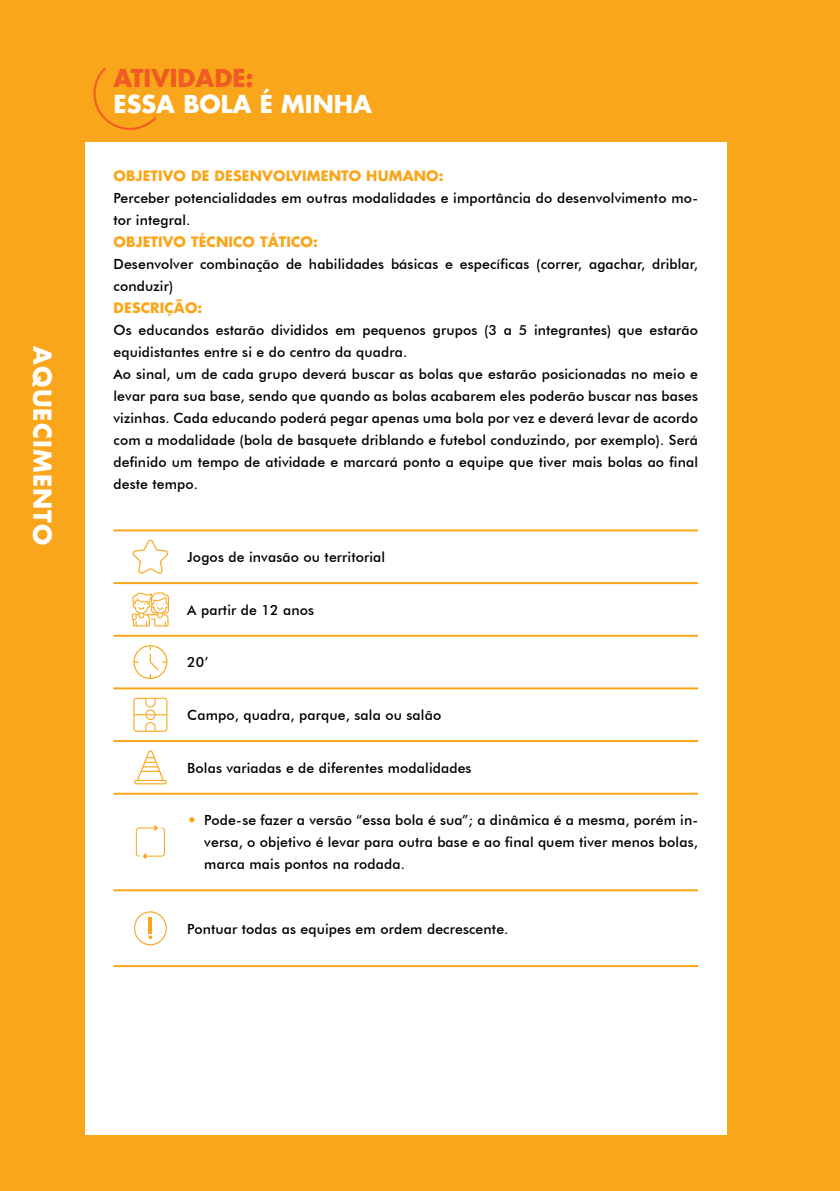
<style>
.page{position:relative;width:840px;height:1191px;background:#fff}
.page>*{position:absolute;margin:0;border:0;box-sizing:border-box;transform-origin:0 0}
.t1{font:700 24px "Futura";color:#fff}
.t2{font:700 24px "Futura";letter-spacing:.05em;color:#fff}
.t3{font:700 24px "Futura";color:#f15a22}
.t4{font:500 14px/22px "Futura BT";letter-spacing:.01em;color:#000}
.t5{font:700 14px "Futura";letter-spacing:.01em;color:#faa61a}
.s1{font-family:"Futura Std";font-weight:700;color:#faa61a}
</style>
<div class="page">
<div style="left:0;top:0;width:839px;height:1191px;background:#faa61a"></div>
<div style="left:85px;top:142px;width:641px;height:992px;background:#fff"></div>
<svg style="left:93px;top:67px;width:64px;height:63px"></svg>
<hr style="left:113px;top:529px;width:584px;height:2px;background:#faa61a">
<hr style="left:113px;top:582px;width:584px;height:2px;background:#faa61a">
<hr style="left:113px;top:687px;width:584px;height:2px;background:#faa61a">
<hr style="left:113px;top:635px;width:584px;height:2px;background:#faa61a">
<hr style="left:113px;top:740px;width:584px;height:2px;background:#faa61a">
<hr style="left:113px;top:792px;width:584px;height:2px;background:#faa61a">
<hr style="left:113px;top:889px;width:584px;height:2px;background:#faa61a">
<hr style="left:113px;top:965px;width:584px;height:2px;background:#faa61a">
<svg style="left:134px;top:911px;width:33px;height:34px"></svg>
<svg style="left:136px;top:825px;width:29px;height:34px"></svg>
<svg style="left:134px;top:750px;width:33px;height:34px"></svg>
<svg style="left:133px;top:697px;width:34px;height:34px"></svg>
<svg style="left:133px;top:645px;width:34px;height:34px"></svg>
<svg style="left:132px;top:540px;width:36px;height:34px"></svg>
<svg style="left:132px;top:592px;width:37px;height:34px"></svg>
<h1 class="t2" style="left:58px;top:346px;width:201px;rotate:90deg">AQUECIMENTO</h1>
<h1 class="t3" style="left:113px;top:62px;width:142px">ATIVIDADE:</h1>
<h1 class="t1" style="left:113px;top:88px;width:260px">ESSA BOLA É MINHA</h1>
<p class="t5" style="left:113px;top:167px;width:331px">OBJETIVO DE DESENVOLVIMENTO HUMANO:</p>
<p class="t4" style="left:113px;top:187px;width:585px">Perceber potencialidades em outras modalidades e importância do desenvolvimento mo&shy;tor integral.</p>
<p class="t5" style="left:113px;top:233px;width:206px">OBJETIVO TÉCNICO TÁTICO:</p>
<p class="t4" style="left:113px;top:253px;width:585px">Desenvolver combinação de habilidades básicas e específicas (correr, agachar, driblar, conduzir)</p>
<p class="t5" style="left:113px;top:299px;width:90px">DESCRIÇÃO:</p>
<p class="t4" style="left:113px;top:319px;width:585px">Os educandos estarão divididos em pequenos grupos (3 a 5 integrantes) que estarão equidistantes entre si e do centro da quadra.<br>Ao sinal, um de cada grupo deverá buscar as bolas que estarão posicionadas no meio e levar para sua base, sendo que quando as bolas acabarem eles poderão buscar nas bases vizinhas. Cada educando poderá pegar apenas uma bola por vez e deverá levar de acordo com a modalidade (bola de basquete driblando e futebol conduzindo, por exemplo). Será definido um tempo de atividade e marcará ponto a equipe que tiver mais bolas ao final deste tempo.</p>
<p class="t4" style="left:187px;top:546px;width:199px">Jogos de invasão ou territorial</p>
<p class="t4" style="left:187px;top:598px;width:128px">A partir de 12 anos</p>
<p class="t4" style="left:187px;top:651px;width:23px">20’</p>
<p class="t4" style="left:187px;top:704px;width:255px">Campo, quadra, parque, sala ou salão</p>
<p class="t4" style="left:187px;top:756px;width:286px">Bolas variadas e de diferentes modalidades</p>
<p class="t4" style="left:204px;top:809px;width:495px;text-align:justify;text-indent:-17px"><span class="s1">•</span> Pode-se fazer a versão “essa bola é sua”; a dinâmica é a mesma, porém in&shy;versa, o objetivo é levar para outra base e ao final quem tiver menos bolas, marca mais pontos na rodada.</p>
<p class="t4" style="left:187px;top:917px;width:322px">Pontuar todas as equipes em ordem decrescente.</p>
</div>
